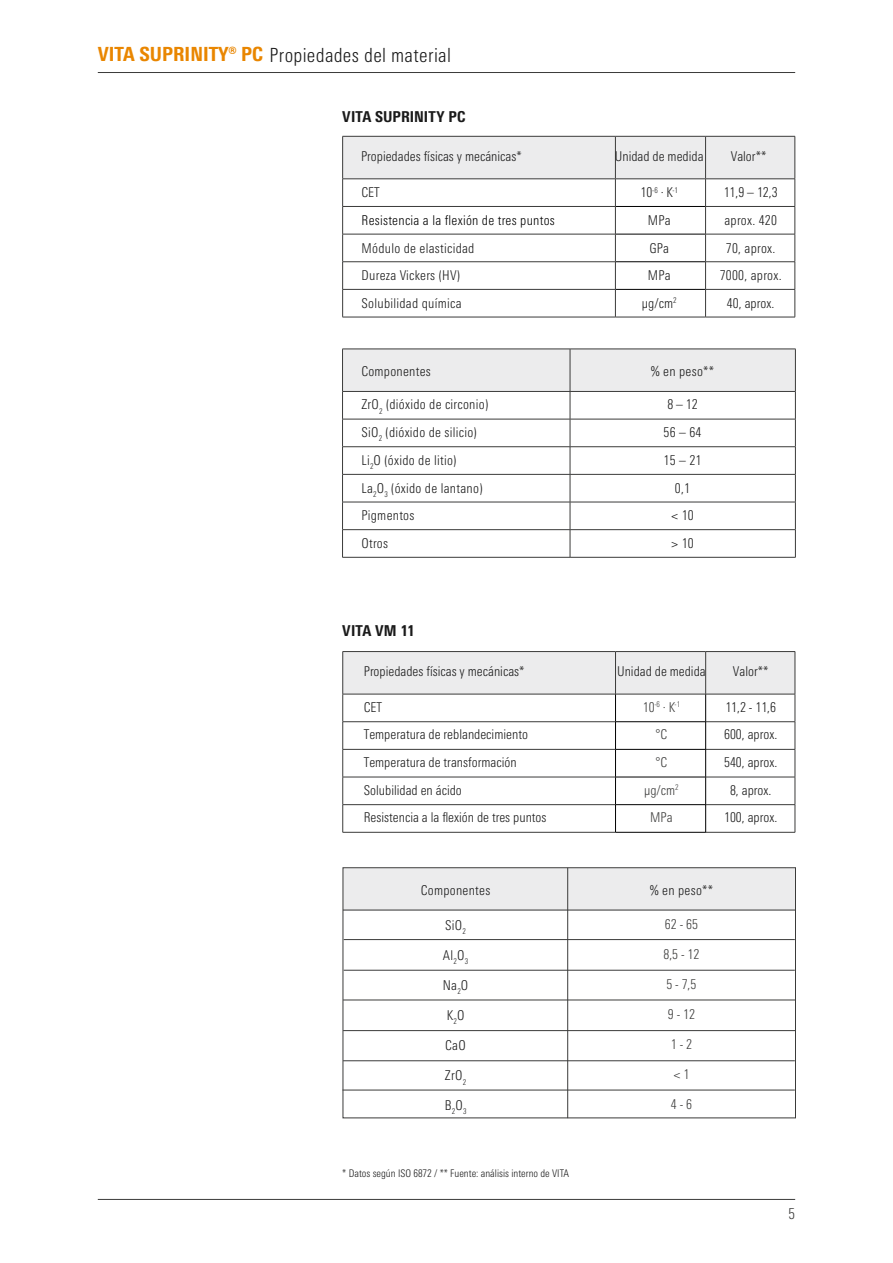
<style>
.page{position:relative;width:893px;height:1263px;background:#fff}
.page>*{position:absolute;margin:0;border:0;box-sizing:border-box;transform-origin:0 0}
.t1{font:300 condensed 19.5px "Univers Next Pro";letter-spacing:.015em;color:#1a1a1a}
.t2{font:800 condensed 15px "Univers Next Pro";letter-spacing:.005em;color:#1a1a1a}
.t3{font:300 condensed 15px "Univers Next Pro";color:#3b3b3a}
.t4{font:300 condensed 13.5px/29.2px "Univers Next Pro";color:#1a1a1a}
.t5{font:300 condensed 13.5px/27.8px "Univers Next Pro";letter-spacing:.02em;color:#1a1a1a}
.t6{font:300 condensed 13.5px "Univers Next Pro";color:#3b3b3a}
.t7{font:300 condensed 13.5px "Univers Next Pro";letter-spacing:.02em;color:#000}
.t8{font:300 condensed 10.5px "Univers Next Pro";color:#1a1a1a}
.s1{font-weight:800;color:#e98600}
</style>
<div class="page">
<hr style="left:98px;top:1199px;width:697px;height:1px;background:#3b3b3a">
<hr style="left:98px;top:72px;width:697px;height:1px;background:#3b3b3a">
<svg style="left:342px;top:136px;width:454px;height:181px"></svg>
<hr style="left:342px;top:317px;width:273px;height:1px;background:#3b3b3a">
<hr style="left:615px;top:317px;width:91px;height:1px;background:#3b3b3a">
<hr style="left:706px;top:317px;width:89px;height:1px;background:#3b3b3a">
<div style="left:343px;top:868px;width:453px;height:42px;background:#ececed"></div>
<hr style="left:342px;top:832px;width:273px;height:1px;background:#3b3b3a">
<hr style="left:706px;top:832px;width:89px;height:1px;background:#3b3b3a">
<svg style="left:342px;top:651px;width:454px;height:181px"></svg>
<hr style="left:615px;top:832px;width:91px;height:1px;background:#000">
<hr style="left:567px;top:868px;width:1px;height:250px;background:#3b3b3a">
<hr style="left:343px;top:910px;width:453px;height:1px;background:#3b3b3a">
<hr style="left:344px;top:939px;width:451px;height:1px;background:#3b3b3a">
<hr style="left:344px;top:970px;width:451px;height:1px;background:#3b3b3a">
<hr style="left:343px;top:1000px;width:452px;height:1px;background:#3b3b3a">
<hr style="left:343px;top:1030px;width:452px;height:1px;background:#3b3b3a">
<hr style="left:343px;top:1060px;width:452px;height:1px;background:#3b3b3a">
<hr style="left:342px;top:1090px;width:453px;height:1px;background:#3b3b3a">
<div style="left:343px;top:867px;width:453px;height:251px;border:1px solid #3b3b3a"></div>
<svg style="left:342px;top:349px;width:454px;height:208px"></svg>
<hr style="left:342px;top:557px;width:228px;height:1px;background:#3b3b3a">
<hr style="left:570px;top:557px;width:226px;height:1px;background:#3b3b3a">
<h1 class="t1" style="left:98px;top:44px;width:355px"><span class="s1">VITA SUPRINITY® PC</span> Propiedades del material</h1>
<p class="t2" style="left:342px;top:107px;width:125px">VITA SUPRINITY PC</p>
<p class="t4" style="left:361px;top:142px;width:162px">Propiedades físicas y mecánicas*</p>
<p class="t4" style="left:615px;top:142px;width:90px">Unidad de medida</p>
<p class="t4" style="left:731px;top:142px;width:37px">Valor**</p>
<p class="t4" style="left:362px;top:178px;width:20px">CET</p>
<p class="t4" style="left:640px;top:178px;width:39px">10<sup>-6</sup> · K<sup>-1</sup></p>
<p class="t4" style="left:724px;top:178px;width:55px">11,9 – 12,3</p>
<p class="t7" style="left:362px;top:212px;width:195px">Resistencia a la flexión de tres puntos</p>
<p class="t4" style="left:648px;top:205px;width:24px">MPa</p>
<p class="t5" style="left:724px;top:206px;width:54px">aprox. 420</p>
<p class="t5" style="left:362px;top:234px;width:114px">Módulo de elasticidad</p>
<p class="t4" style="left:649px;top:233px;width:21px">GPa</p>
<p class="t4" style="left:726px;top:233px;width:51px">70, aprox.</p>
<p class="t5" style="left:362px;top:261px;width:100px">Dureza Vickers (HV)</p>
<p class="t4" style="left:648px;top:261px;width:24px">MPa</p>
<p class="t5" style="left:720px;top:261px;width:63px">7000, aprox.</p>
<p class="t5" style="left:362px;top:289px;width:101px">Solubilidad química</p>
<p class="t4" style="left:642px;top:288px;width:36px">µg/cm<sup>2</sup></p>
<p class="t4" style="left:727px;top:288px;width:49px">40, aprox.</p>
<p class="t5" style="left:361px;top:358px;width:71px">Componentes</p>
<p class="t5" style="left:361px;top:391px;width:128px">ZrO<sub>2</sub> (dióxido de circonio)<br>SiO<sub>2</sub> (dióxido de silicio)<br>Li<sub>2</sub>O (óxido de litio)<br>La<sub>2</sub>O<sub>3</sub> (óxido de lantano)<br>Pigmentos<br>Otros</p>
<p class="t4" style="left:651px;top:357px;width:65px">% en peso**</p>
<p class="t5" style="left:664px;top:391px;width:39px;text-align:center">8 – 12<br>56 – 64<br>15 – 21<br>0,1<br>&lt; 10<br>&gt; 10</p>
<p class="t2" style="left:342px;top:622px;width:74px">VITA VM 11</p>
<p class="t4" style="left:364px;top:656px;width:162px">Propiedades físicas y mecánicas*</p>
<p class="t4" style="left:617px;top:656px;width:90px">Unidad de medida</p>
<p class="t4" style="left:733px;top:656px;width:37px">Valor**</p>
<p class="t4" style="left:364px;top:692px;width:20px">CET</p>
<p class="t6" style="left:643px;top:699px;width:39px">10<sup>-6</sup> · K<sup>-1</sup></p>
<p class="t4" style="left:725px;top:692px;width:52px">11,2 - 11,6</p>
<p class="t4" style="left:364px;top:720px;width:166px">Temperatura de reblandecimiento</p>
<p class="t6" style="left:656px;top:727px;width:13px">°C</p>
<p class="t4" style="left:724px;top:720px;width:55px">600, aprox.</p>
<p class="t4" style="left:364px;top:748px;width:154px">Temperatura de transformación</p>
<p class="t6" style="left:656px;top:754px;width:13px">°C</p>
<p class="t4" style="left:724px;top:748px;width:55px">540, aprox.</p>
<p class="t4" style="left:364px;top:775px;width:100px">Solubilidad en ácido</p>
<p class="t6" style="left:644px;top:782px;width:36px">μg/cm<sup>2</sup></p>
<p class="t4" style="left:730px;top:775px;width:43px">8, aprox.</p>
<p class="t4" style="left:364px;top:803px;width:184px">Resistencia a la flexión de tres puntos</p>
<p class="t6" style="left:650px;top:810px;width:24px">MPa</p>
<p class="t4" style="left:724px;top:803px;width:55px">100, aprox.</p>
<p class="t5" style="left:421px;top:876px;width:71px">Componentes</p>
<p class="t4" style="left:445px;top:910px;width:22px">SiO<sub>2</sub></p>
<p class="t4" style="left:443px;top:940px;width:27px">Al<sub>2</sub>O<sub>3</sub></p>
<p class="t4" style="left:443px;top:970px;width:27px">Na<sub>2</sub>O</p>
<p class="t4" style="left:447px;top:1000px;width:19px">K<sub>2</sub>O</p>
<p class="t4" style="left:445px;top:1031px;width:22px">CaO</p>
<p class="t4" style="left:445px;top:1061px;width:23px">ZrO<sub>2<br></sub>B<sub>2</sub>O<sub>3</sub></p>
<p class="t8" style="left:342px;top:1167px;width:228px">* Datos según ISO 6872 / ** Fuente: análisis interno de VITA</p>
<p class="t4" style="left:650px;top:875px;width:65px">% en peso**</p>
<p class="t6" style="left:665px;top:917px;width:34px">62 - 65</p>
<p class="t6" style="left:663px;top:947px;width:37px">8,5 - 12</p>
<p class="t6" style="left:666px;top:977px;width:32px">5 - 7,5</p>
<p class="t6" style="left:668px;top:1007px;width:29px">9 - 12</p>
<p class="t6" style="left:671px;top:1037px;width:23px">1 - 2</p>
<p class="t6" style="left:673px;top:1067px;width:17px">&lt; 1</p>
<p class="t6" style="left:671px;top:1097px;width:23px">4 - 6</p>
<p class="t3" style="left:789px;top:1205px;width:8px">5</p>
</div>
